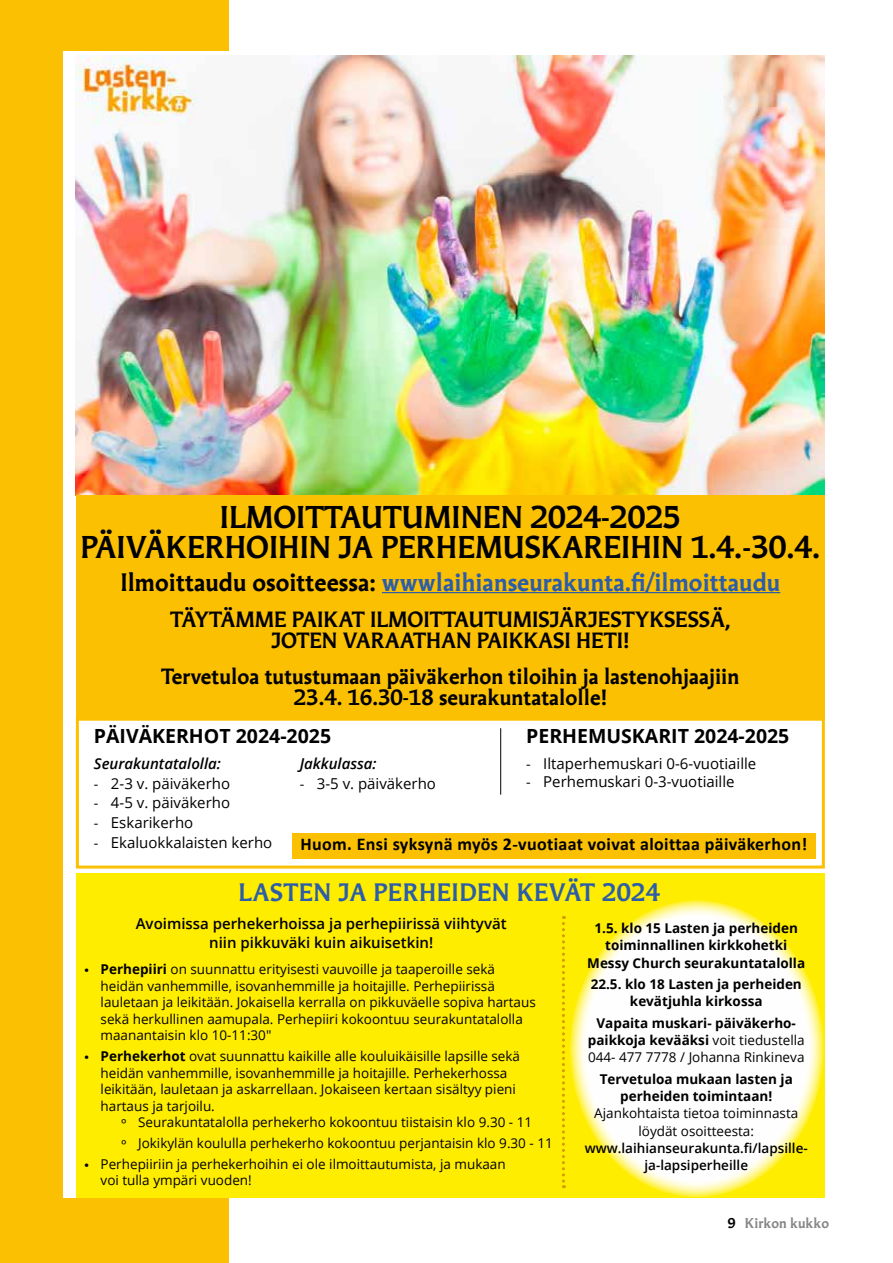
<style>
.page{position:relative;width:893px;height:1263px;background:#fff}
.page>*{position:absolute;margin:0;border:0;box-sizing:border-box;transform-origin:0 0}
.t1{font:700 30px/29.4px "Martti";color:#000;text-align:center}
.t2{font:700 24px "Martti";color:#2c5da8}
.t3{font:700 24px "Martti";letter-spacing:.02em;color:#2c5da8}
.t4{font:700 21px/21px "Martti";color:#000;text-align:center}
.t5{font:700 19.5px "Open Sans";color:#000}
.t6{font:700 18px "Calibri";letter-spacing:.02em;color:#000}
.t7{font:15px "Open Sans";color:#000}
.t8{font:600 15px/19.5px "Open Sans";color:#000;text-align:center}
.t9{font:italic 600 15px "Open Sans";color:#000}
.t10{font:13.5px/16.5px "Open Sans";color:#000}
.t11{font:700 13.5px/17.2px "Open Sans";color:#000;text-align:center}
.t12{font:600 13.5px/17.2px "Open Sans";color:#000;text-align:center}
.t13{font:700 13.5px "Martti Display";color:#878787}
.s1{color:#000}
.s2{font-family:"Calibri"}
.s3{font-family:"Arboria"}
.s4{font-weight:700}
.s5{font-family:"Myriad Pro"}
.s6{font-family:"Martti";color:#000}
</style>
<div class="page">
<div style="left:0;top:0;width:228px;height:1263px;background:#fcc002"></div>
<div style="left:64px;top:51px;width:773px;height:1147px;background:#fff"></div>
<img style="left:76px;top:56px;width:749px;height:439px">
<div style="left:76px;top:495px;width:749px;height:223px;background:#fcc002"></div>
<hr style="left:382px;top:592px;width:398px;height:1px;background:#2c5da8">
<div style="left:292px;top:833px;width:523px;height:26px;background:#fcc002"></div>
<hr style="left:500px;top:728px;width:1px;height:67px;background:#000">
<div style="left:76px;top:718px;width:749px;height:150px;border:3px solid #fcc002"></div>
<div style="left:76px;top:873px;width:749px;height:325px;background:#ffed00"></div>
<svg style="left:562px;top:916px;width:3px;height:272px"></svg>
<svg style="left:570px;top:900px;width:254px;height:297px;fill:#fffefe"></svg>
<h1 class="t1" style="left:80px;top:502px;width:741px">ILMOITTAUTUMINEN 2024-2025<br>PÄIVÄKERHOIHIN JA PERHEMUSKAREIHIN 1.4.-30.4.</h1>
<h2 class="t2" style="left:120px;top:566px;width:661px"><span class="s1">Ilmoittaudu osoitteessa:</span> wwwlaihianseurakunta.fi/ilmoittaudu</h2>
<h3 class="t4" style="left:170px;top:608px;width:562px">TÄYTÄMME PAIKAT ILMOITTAUTUMISJÄRJESTYKSESSÄ,<br>JOTEN VARAATHAN PAIKKASI HETI!</h3>
<h3 class="t4" style="left:161px;top:665px;width:580px">Tervetuloa tutustumaan päiväkerhon tiloihin ja lastenohjaajiin<br>23.4. 16.30-18 seurakuntatalolle!</h3>
<h3 class="t5" style="left:94px;top:722px;width:239px">PÄIVÄKERHOT 2024-2025</h3>
<h3 class="t5" style="left:526px;top:722px;width:265px">PERHEMUSKARIT 2024-2025</h3>
<p class="t9" style="left:94px;top:754px;width:128px">Seurakuntatalolla:</p>
<p class="t7" style="left:94px;top:773px;width:138px"><span class="s2">-</span> 2-3 v. päiväkerho</p>
<p class="t7" style="left:94px;top:793px;width:138px"><span class="s2">-</span> 4-5 v. päiväkerho</p>
<p class="t7" style="left:94px;top:812px;width:101px"><span class="s2">-</span> Eskarikerho</p>
<p class="t7" style="left:94px;top:832px;width:180px"><span class="s2">-</span> Ekaluokkalaisten kerho</p>
<p class="t9" style="left:300px;top:754px;width:78px">Jakkulassa:</p>
<p class="t7" style="left:300px;top:773px;width:138px"><span class="s2">-</span> 3-5 v. päiväkerho</p>
<p class="t7" style="left:526px;top:754px;width:232px"><span class="s2">-</span> Iltaperhemuskari 0-6-vuotiaille</p>
<p class="t7" style="left:526px;top:772px;width:210px"><span class="s2">-</span> Perhemuskari 0-3-vuotiaille</p>
<h3 class="t6" style="left:300px;top:831px;width:508px">Huom. Ensi syksynä myös 2-vuotiaat voivat aloittaa päiväkerhon!</h3>
<h2 class="t3" style="left:238px;top:877px;width:423px">LASTEN JA PERHEIDEN KEVÄT 2024</h2>
<p class="t8" style="left:136px;top:913px;width:372px">Avoimissa perhekerhoissa ja perhepiirissä viihtyvät niin pikkuväki kuin aikuisetkin!</p>
<p class="t10" style="left:101px;top:961px;width:437px;text-indent:-16px"><span class="s3">•</span> <span class="s4">Perhepiiri</span> on suunnattu erityisesti vauvoille ja taaperoille sekä heidän vanhemmille, isovanhemmille ja hoitajille. Perhepiirissä lauletaan ja leikitään. Jokaisella kerralla on pikkuväelle sopiva hartaus sekä herkullinen aamupala. Perhepiiri kokoontuu seurakuntatalolla maanantaisin klo 10-11:30"</p>
<p class="t10" style="left:101px;top:1047px;width:421px;text-indent:-16px"><span class="s3">•</span> <span class="s4">Perhekerhot</span> ovat suunnattu kaikille alle kouluikäisille lapsille sekä heidän vanhemmille, isovanhemmille ja hoitajille. Perhekerhossa leikitään, lauletaan ja askarrellaan. Jokaiseen kertaan sisältyy pieni hartaus ja tarjoilu.</p>
<p class="t10" style="left:122px;top:1111px;width:433px;line-height:20.7px"><span class="s5">º</span> Seurakuntatalolla perhekerho kokoontuu tiistaisin klo 9.30 - 11<br><span class="s5">º</span> Jokikylän koululla perhekerho kokoontuu perjantaisin klo 9.30 - 11</p>
<p class="t10" style="left:101px;top:1155px;width:407px;text-indent:-16px"><span class="s3">•</span> Perhepiiriin ja perhekerhoihin ei ole ilmoittautumista, ja mukaan voi tulla ympäri vuoden!</p>
<p class="t11" style="left:587px;top:919px;width:219px">1.5. klo 15 Lasten ja perheiden toiminnallinen kirkkohetki<br>Messy Church seurakuntatalolla</p>
<p class="t11" style="left:591px;top:975px;width:213px">22.5. klo 18 Lasten ja perheiden kevätjuhla kirkossa</p>
<p class="t10" style="left:588px;top:1014px;width:218px;line-height:17.2px;text-align:center"><span class="s4">Vapaita muskari- päiväkerho&shy;paikkoja kevääksi</span> voit tiedustella<br>044- 477 7778 / Johanna Rinkineva</p>
<p class="t11" style="left:600px;top:1070px;width:195px">Tervetuloa mukaan lasten ja perheiden toimintaan!</p>
<p class="t10" style="left:594px;top:1104px;width:205px;line-height:17.2px;text-align:center">Ajankohtaista tietoa toiminnasta löydät osoitteesta:</p>
<p class="t12" style="left:585px;top:1139px;width:225px">www.laihianseurakunta.fi/lapsille&shy;ja-lapsiperheille</p>
<p class="t13" style="left:728px;top:1215px;width:103px"><span class="s6">9</span> Kirkon kukko</p>
</div>
